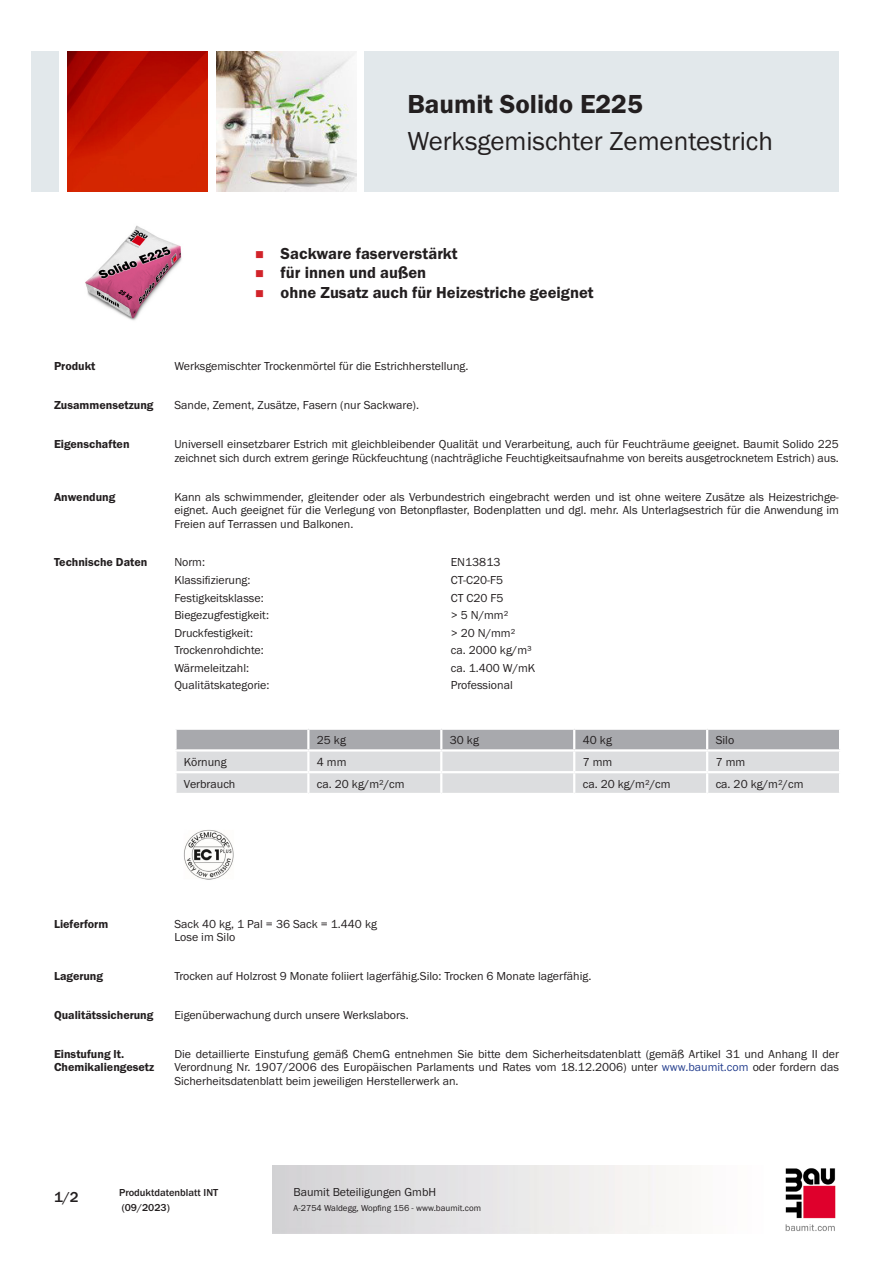
<style>
.page{position:relative;width:893px;height:1263px;background:#fff}
.page>*{position:absolute;margin:0;border:0;box-sizing:border-box;transform-origin:0 0}
.PDS_Produktname_Land{font:27px "BM Franklin Gothic URW Boo";color:#231f20}
.PDS_Produktname{font:27px "BM Franklin Gothic URW Dem";color:#231f20}
.t1{font:16.5px "BM Franklin Gothic URW Dem";color:#231f20}
.t2{font:500 15px "BM Franklin Gothic URW";color:#231f20}
.PDS_Standard{font:12px/13.5px "BM Franklin Gothic URW Boo";color:#231f20;text-align:justify}
.PDS_Standard_linksbü{font:12px "BM Franklin Gothic URW Boo";color:#231f20}
.PDS_Header{font:12px/13.5px "BM Franklin Gothic URW Dem";color:#231f20}
.t3{font:500 10.5px/15px "BM Franklin Gothic URW";color:#231f20}
.t4{font:9px "BM Franklin Gothic URW Boo";color:#231f20}
.s1{color:#253f8e}
</style>
<div class="page">
<img style="left:785px;top:1168px;width:51px;height:63px">
<div style="left:32px;top:51px;width:27px;height:140px;background:#e2e8eb"></div>
<img style="left:68px;top:52px;width:140px;height:139px">
<img style="left:216px;top:51px;width:141px;height:140px">
<div style="left:365px;top:51px;width:474px;height:140px;background:#e2e8eb"></div>
<img style="left:85px;top:225px;width:97px;height:96px">
<svg style="left:176px;top:729px;width:664px;height:64px;background:#cccdd0"></svg>
<hr style="left:174px;top:749px;width:134px;height:2px;background:#fff">
<hr style="left:174px;top:751px;width:3px;height:20px;background:#fff">
<hr style="left:308px;top:749px;width:133px;height:2px;background:#fff">
<hr style="left:307px;top:751px;width:2px;height:20px;background:#fff">
<hr style="left:441px;top:749px;width:133px;height:2px;background:#fff">
<hr style="left:440px;top:751px;width:2px;height:20px;background:#fff">
<hr style="left:574px;top:749px;width:133px;height:2px;background:#fff">
<hr style="left:573px;top:751px;width:2px;height:20px;background:#fff">
<hr style="left:707px;top:749px;width:134px;height:2px;background:#fff">
<hr style="left:706px;top:751px;width:2px;height:20px;background:#fff">
<hr style="left:839px;top:751px;width:2px;height:20px;background:#fff">
<hr style="left:174px;top:771px;width:134px;height:2px;background:#fff">
<hr style="left:174px;top:773px;width:3px;height:20px;background:#fff">
<hr style="left:308px;top:771px;width:133px;height:2px;background:#fff">
<hr style="left:307px;top:773px;width:2px;height:20px;background:#fff">
<hr style="left:441px;top:771px;width:133px;height:2px;background:#fff">
<hr style="left:440px;top:773px;width:2px;height:20px;background:#fff">
<hr style="left:574px;top:771px;width:133px;height:2px;background:#fff">
<hr style="left:573px;top:773px;width:2px;height:20px;background:#fff">
<hr style="left:707px;top:771px;width:134px;height:2px;background:#fff">
<hr style="left:706px;top:773px;width:2px;height:20px;background:#fff">
<hr style="left:839px;top:773px;width:2px;height:20px;background:#fff">
<img style="left:184px;top:830px;width:50px;height:50px">
<p class="PDS_Produktname" style="left:407px;top:87px;width:237px">Baumit Solido E225</p>
<p class="PDS_Produktname_Land" style="left:407px;top:124px;width:367px">Werksgemischter Zementestrich</p>
<p class="t1" style="left:281px;top:243px;width:179px">Sackware faserverstärkt</p>
<p class="t1" style="left:281px;top:263px;width:147px">für innen und außen</p>
<p class="t1" style="left:281px;top:282px;width:315px">ohne Zusatz auch für Heizestriche geeignet</p>
<p class="PDS_Header" style="left:54px;top:360px;width:43px">Produkt</p>
<p class="PDS_Standard" style="left:174px;top:360px;width:296px">Werksgemischter Trockenmörtel für die Estrichherstellung.</p>
<p class="PDS_Header" style="left:54px;top:399px;width:101px">Zusammensetzung</p>
<p class="PDS_Standard" style="left:174px;top:399px;width:246px">Sande, Zement, Zusätze, Fasern (nur Sackware).</p>
<p class="PDS_Header" style="left:54px;top:438px;width:77px">Eigenschaften</p>
<p class="PDS_Standard" style="left:174px;top:438px;width:666px">Universell einsetzbarer Estrich mit gleichbleibender Qualität und Verarbeitung, auch für Feuchträume geeignet. Baumit Solido 225 zeichnet sich durch extrem geringe Rückfeuchtung (nachträgliche Feuchtigkeitsaufnahme von bereits ausgetrocknetem Estrich) aus.</p>
<p class="PDS_Header" style="left:54px;top:490px;width:63px">Anwendung</p>
<p class="PDS_Standard" style="left:174px;top:490px;width:666px">Kann als schwimmender, gleitender oder als Verbundestrich eingebracht werden und ist ohne weitere Zusätze als Heizestrichge&shy;eignet. Auch geeignet für die Verlegung von Betonpflaster, Bodenplatten und dgl. mehr. Als Unterlagsestrich für die Anwendung im Freien auf Terrassen und Balkonen.</p>
<p class="PDS_Header" style="left:54px;top:556px;width:95px">Technische Daten</p>
<p class="PDS_Standard_linksbü" style="left:174px;top:555px;width:32px">Norm:</p>
<p class="PDS_Standard_linksbü" style="left:451px;top:555px;width:51px">EN13813</p>
<p class="PDS_Standard_linksbü" style="left:174px;top:572px;width:78px">Klassifizierung:</p>
<p class="PDS_Standard_linksbü" style="left:451px;top:572px;width:54px">CT-C20-F5</p>
<p class="PDS_Standard_linksbü" style="left:174px;top:590px;width:91px">Festigkeitsklasse:</p>
<p class="PDS_Standard_linksbü" style="left:451px;top:590px;width:54px">CT C20 F5</p>
<p class="PDS_Standard_linksbü" style="left:174px;top:607px;width:96px">Biegezugfestigkeit:</p>
<p class="PDS_Standard_linksbü" style="left:451px;top:607px;width:59px">&gt; 5 N/mm²</p>
<p class="PDS_Standard_linksbü" style="left:174px;top:625px;width:80px">Druckfestigkeit:</p>
<p class="PDS_Standard_linksbü" style="left:451px;top:625px;width:66px">&gt; 20 N/mm²</p>
<p class="PDS_Standard_linksbü" style="left:174px;top:643px;width:91px">Trockenrohdichte:</p>
<p class="PDS_Standard_linksbü" style="left:451px;top:643px;width:83px">ca. 2000 kg/m³</p>
<p class="PDS_Standard_linksbü" style="left:174px;top:660px;width:76px">Wärmeleitzahl:</p>
<p class="PDS_Standard_linksbü" style="left:451px;top:660px;width:86px">ca. 1.400 W/mK</p>
<p class="PDS_Standard_linksbü" style="left:174px;top:678px;width:97px">Qualitätskategorie:</p>
<p class="PDS_Standard_linksbü" style="left:451px;top:678px;width:64px">Professional</p>
<p class="PDS_Standard_linksbü" style="left:317px;top:733px;width:31px">25 kg</p>
<p class="PDS_Standard_linksbü" style="left:450px;top:733px;width:31px">30 kg</p>
<p class="PDS_Standard_linksbü" style="left:583px;top:733px;width:31px">40 kg</p>
<p class="PDS_Standard_linksbü" style="left:716px;top:733px;width:20px">Silo</p>
<p class="PDS_Standard_linksbü" style="left:184px;top:754px;width:44px">Körnung</p>
<p class="PDS_Standard_linksbü" style="left:317px;top:754px;width:31px">4 mm</p>
<p class="PDS_Standard_linksbü" style="left:583px;top:754px;width:31px">7 mm</p>
<p class="PDS_Standard_linksbü" style="left:716px;top:754px;width:31px">7 mm</p>
<p class="PDS_Standard_linksbü" style="left:184px;top:776px;width:53px">Verbrauch</p>
<p class="PDS_Standard_linksbü" style="left:317px;top:776px;width:89px">ca. 20 kg/m²/cm</p>
<p class="PDS_Standard_linksbü" style="left:583px;top:776px;width:89px">ca. 20 kg/m²/cm</p>
<p class="PDS_Standard_linksbü" style="left:716px;top:776px;width:89px">ca. 20 kg/m²/cm</p>
<p class="PDS_Header" style="left:54px;top:917px;width:56px">Lieferform</p>
<p class="PDS_Standard" style="left:174px;top:917px;width:204px">Sack 40 kg, 1 Pal = 36 Sack = 1.440 kg</p>
<p class="PDS_Standard" style="left:174px;top:930px;width:62px">Lose im Silo</p>
<p class="PDS_Header" style="left:54px;top:969px;width:51px">Lagerung</p>
<p class="PDS_Standard" style="left:174px;top:969px;width:419px">Trocken auf Holzrost 9 Monate foliiert lagerfähig.Silo: Trocken 6 Monate lagerfähig.</p>
<p class="PDS_Header" style="left:54px;top:1008px;width:101px">Qualitätssicherung</p>
<p class="PDS_Standard" style="left:174px;top:1008px;width:236px">Eigenüberwachung durch unsere Werkslabors.</p>
<p class="PDS_Header" style="left:54px;top:1047px;width:102px">Einstufung lt.<br>Chemikaliengesetz</p>
<p class="PDS_Standard" style="left:174px;top:1047px;width:666px">Die detaillierte Einstufung gemäß ChemG entnehmen Sie bitte dem Sicherheitsdatenblatt (gemäß Artikel 31 und Anhang II der Verordnung Nr. 1907/2006 des Europäischen Parlaments und Rates vom 18.12.2006) unter <span class="s1">www.baumit.com</span> oder fordern das Sicherheitsdatenblatt beim jeweiligen Herstellerwerk an.</p>
<p class="t2" style="left:54px;top:1188px;width:26px">1/2</p>
<p class="t3" style="left:119px;top:1185px;width:101px">Produktdatenblatt INT (09/2023)</p>
<p class="PDS_Standard" style="left:293px;top:1185px;width:144px">Baumit Beteiligungen GmbH</p>
<p class="t4" style="left:293px;top:1202px;width:189px">A-2754 Waldegg, Wopfing 156 - www.baumit.com</p>
</div>
